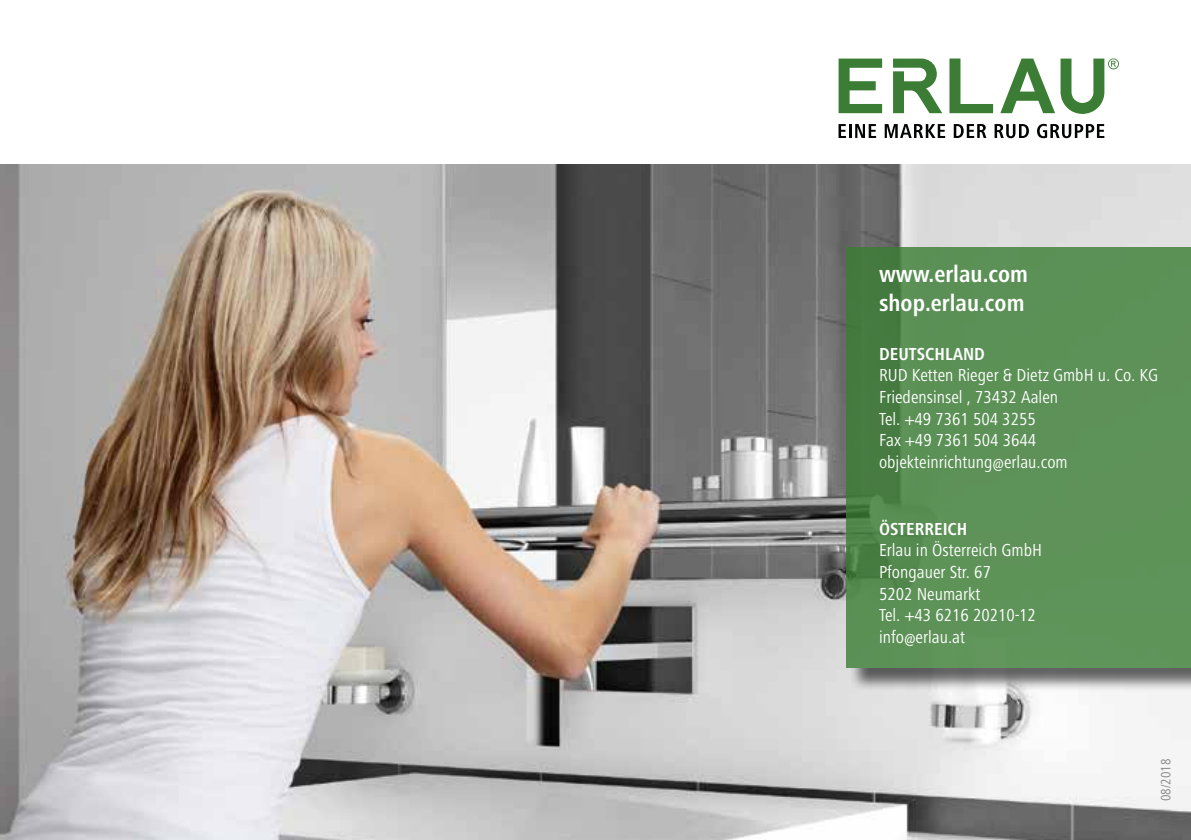
<style>
.page{position:relative;width:1191px;height:840px;background:#fff}
.page>*{position:absolute;margin:0;border:0;box-sizing:border-box;transform-origin:0 0}
.t1{font:700 condensed 24px/28.8px "Frutiger Next LT";color:#fff}
.t2{font:condensed 18px/21.6px "Frutiger Next LT";color:#fff}
.t3{font:700 condensed 18px "Frutiger Next LT";color:#fff}
.t4{font:condensed 14px "Frutiger Next LT";color:#878787}
</style>
<div class="page">
<img style="left:0;top:164px;width:1191px;height:675px">
<div style="left:849px;top:250px;width:342px;height:442px;background:#000;opacity:.75"></div>
<svg style="left:846px;top:247px;width:345px;height:419px;background:#598e54"></svg>
<svg style="left:949px;top:58px;width:44px;height:55px"></svg>
<svg style="left:893px;top:58px;width:49px;height:55px"></svg>
<svg style="left:838px;top:58px;width:44px;height:55px"></svg>
<svg style="left:1000px;top:58px;width:119px;height:56px"></svg>
<svg style="left:838px;top:124px;width:38px;height:14px"></svg>
<svg style="left:884px;top:124px;width:61px;height:14px"></svg>
<svg style="left:953px;top:124px;width:33px;height:14px"></svg>
<svg style="left:994px;top:124px;width:35px;height:14px"></svg>
<svg style="left:1037px;top:124px;width:67px;height:14px"></svg>
<h1 class="t1" style="left:879px;top:259px;width:151px">www.erlau.com shop.erlau.com</h1>
<p class="t3" style="left:879px;top:343px;width:108px">DEUTSCHLAND</p>
<p class="t2" style="left:879px;top:364px;width:281px">RUD Ketten Rieger &amp; Dietz GmbH u. Co. KG<br>Friedensinsel , 73432 Aalen<br>Tel. +49 7361 504 3255<br>Fax +49 7361 504 3644 objekteinrichtung@erlau.com</p>
<p class="t3" style="left:879px;top:518px;width:90px">ÖSTERREICH</p>
<p class="t2" style="left:879px;top:539px;width:164px">Erlau in Österreich GmbH<br>Pfongauer Str. 67<br>5202 Neumarkt<br>Tel. +43 6216 20210-12 info@erlau.at</p>
<p class="t4" style="left:1158px;top:800px;width:44px;rotate:-90deg">08/2018</p>
</div>
